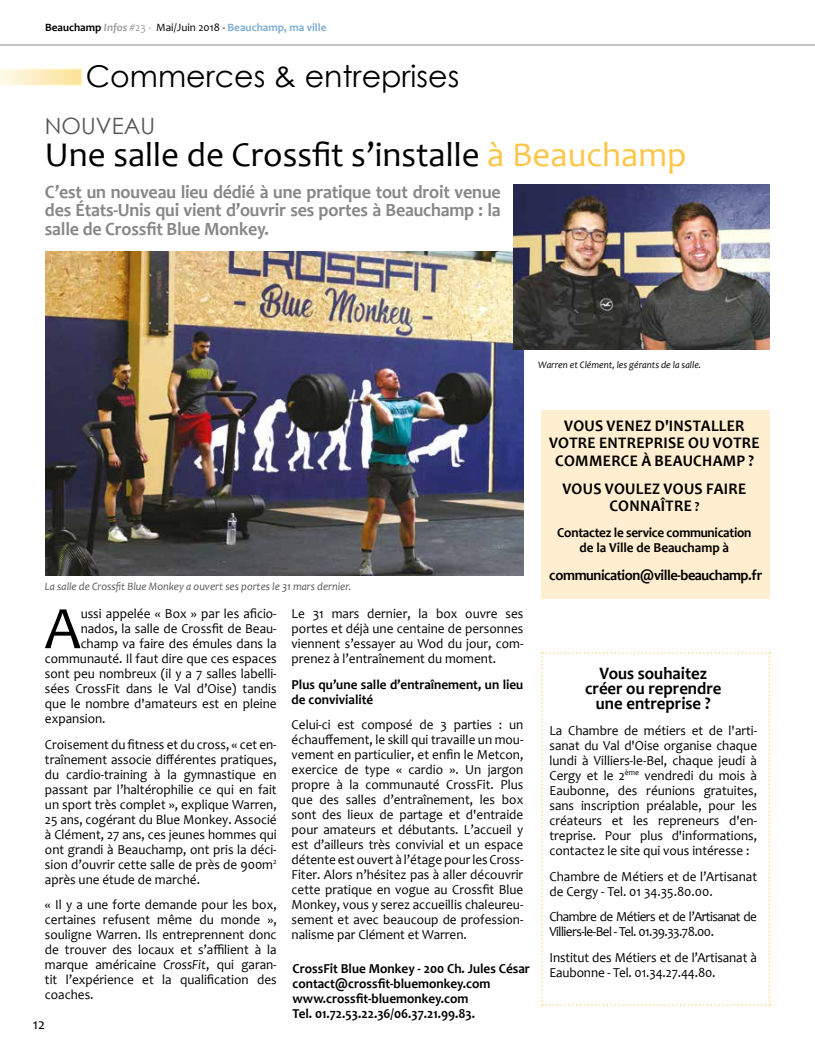
<style>
.page{position:relative;width:815px;height:1063px;background:#fff}
.page>*{position:absolute;margin:0;border:0;box-sizing:border-box;transform-origin:0 0}
.t1{font:61px "Candara";color:#000;scale:.96 1}
.t2{font:35px "Candara";color:#000}
.t3{font:30px "Century Gothic";color:#000}
.t4{font:22.5px "Century Gothic";color:#575756}
.t5{font:700 18.75px/18.8px "Candara";letter-spacing:-.01em;color:#878787;text-align:justify;scale:.96 1}
.t6{font:700 17.5px/15px "Candara";color:#000;text-align:center;scale:.96 1}
.t7{font:700 16.25px/17.5px "Candara";letter-spacing:.02em;color:#000;text-align:center;scale:.96 1}
.t8{font:700 15px "Candara";letter-spacing:-.03em;color:#000;scale:.96 1}
.t9{font:15px "Candara";color:#000}
.t10{font:13.75px/15px "Candara";color:#000;text-align:justify;scale:.96 1}
.t11{font:700 13.75px/15px "Candara";color:#000;scale:.96 1}
.t12{font:13.75px/15px "Candara";letter-spacing:-.04em;color:#000;scale:.96 1}
.t13{font:700 13.75px/15px "Candara";letter-spacing:-.02em;color:#000;text-align:center;scale:.96 1}
.t14{font:italic 11.25px "Candara";color:#575756;scale:.96 1}
.t15{font:700 11.25px "Candara";color:#7cadd3}
.t16{font:italic 10px "Candara";color:#000;scale:.96 1}
.s1{color:#000}
.s2{font-style:italic;color:#9d9d9c}
.s3{font-weight:400;color:#9d9d9c}
.s4{font-weight:400;color:#000}
.s5{color:#fdc649}
.s6{font-style:italic}
.s7{font-size:13.75px}
</style>
<div class="page">
<hr style="left:0;top:44px;width:815px;height:2px;background:#9d9d9c">
<svg style="left:0;top:68px;width:82px;height:18px"></svg>
<img style="left:45px;top:251px;width:478px;height:325px">
<img style="left:514px;top:184px;width:256px;height:165px">
<div style="left:541px;top:411px;width:229px;height:188px;background:#ffeecf"></div>
<svg style="left:541px;top:652px;width:229px;height:354px"></svg>
<p class="t15" style="left:45px;top:20px;width:283px"><span class="s1">Beauchamp</span> <span class="s2">Infos</span> <span class="s3">#23 -</span> <span class="s4">Mai/Juin 2018 -</span> Beauchamp, ma ville</p>
<h3 class="t3" style="left:86px;top:55px;width:375px">Commerces &amp; entreprises</h3>
<h3 class="t4" style="left:45px;top:110px;width:112px">NOUVEAU</h3>
<h2 class="t2" style="left:45px;top:134px;width:643px">Une salle de Crossfit s’installe <span class="s5">à Beauchamp</span></h2>
<h3 class="t5" style="left:45px;top:182px;width:476px">C’est un nouveau lieu dédié à une pratique tout droit venue des États-Unis qui vient d’ouvrir ses portes à Beauchamp : la salle de Crossfit Blue Monkey.</h3>
<p class="t16" style="left:538px;top:359px;width:171px">Warren et Clément, les gérants de la salle.</p>
<p class="t14" style="left:45px;top:579px;width:321px">La salle de Crossfit Blue Monkey a ouvert ses portes le 31 mars dernier.</p>
<h1 class="t1" style="left:45px;top:592px;width:39px">A</h1>
<p class="t10" style="left:81px;top:606px;width:206px">ussi appelée « Box » par les aficio-</p>
<p class="t10" style="left:81px;top:621px;width:206px">nados, la salle de Crossfit de Beau-</p>
<p class="t10" style="left:81px;top:636px;width:206px">champ va faire des émules dans la</p>
<p class="t10" style="left:45px;top:651px;width:243px">communauté. Il faut dire que ces espaces</p>
<p class="t10" style="left:45px;top:666px;width:243px">sont peu nombreux (il y a 7 salles labelli-</p>
<p class="t10" style="left:45px;top:681px;width:243px">sées CrossFit dans le Val d’Oise) tandis</p>
<p class="t10" style="left:45px;top:696px;width:243px">que le nombre d'amateurs est en pleine</p>
<p class="t10" style="left:45px;top:711px;width:65px">expansion.</p>
<p class="t10" style="left:45px;top:737px;width:243px">Croisement du fitness et du cross, « cet en&shy;traînement associe différentes pratiques, du cardio-training à la gymnastique en passant par l’haltérophilie ce qui en fait un sport très complet », explique Warren, 25 ans, cogérant du Blue Monkey. Associé à Clément, 27 ans, ces jeunes hommes qui ont grandi à Beauchamp, ont pris la déci&shy;sion d’ouvrir cette salle de près de 900m<sup>2 </sup>après une étude de marché.</p>
<p class="t10" style="left:45px;top:898px;width:243px">« Il y a une forte demande pour les box, certaines refusent même du monde », souligne Warren. Ils entreprennent donc de trouver des locaux et s’affilient à la marque américaine <span class="s6">CrossFit</span>, qui garan&shy;tit l’expérience et la qualification des coaches.</p>
<p class="t9" style="left:33px;top:1015px;width:14px">12</p>
<p class="t10" style="left:292px;top:606px;width:243px">Le 31 mars dernier, la box ouvre ses portes et déjà une centaine de personnes viennent s’essayer au Wod du jour, com&shy;prenez à l’entraînement du moment.</p>
<p class="t11" style="left:292px;top:677px;width:243px">Plus qu’une salle d’entraînement, un lieu de convivialité</p>
<p class="t10" style="left:292px;top:718px;width:243px">Celui-ci est composé de 3 parties : un échauffement, le skill qui travaille un mou&shy;vement en particulier, et enfin le Metcon, exercice de type « cardio ». Un jargon propre à la communauté CrossFit. Plus que des salles d’entraînement, les box sont des lieux de partage et d'entraide pour amateurs et débutants. L’accueil y est d’ailleurs très convivial et un espace détente est ouvert à l’étage pour les Cross-Fiter. Alors n’hésitez pas à aller découvrir cette pratique en vogue au Crossfit Blue Monkey, vous y serez accueillis chaleureu&shy;sement et avec beaucoup de profession&shy;nalisme par Clément et Warren.</p>
<p class="t11" style="left:293px;top:961px;width:249px">CrossFit Blue Monkey - 200 Ch. Jules César contact@crossfit-bluemonkey.com www.crossfit-bluemonkey.com<br>Tel. 01.72.53.22.36/06.37.21.99.83.</p>
<p class="t7" style="left:549px;top:417px;width:221px">VOUS VENEZ D'INSTALLER<br>VOTRE ENTREPRISE OU VOTRE<br>COMMERCE À BEAUCHAMP ?</p>
<p class="t7" style="left:562px;top:480px;width:193px">VOUS VOULEZ VOUS FAIRE<br>CONNAÎTRE <span class="s7">?</span></p>
<p class="t13" style="left:557px;top:525px;width:204px">Contactez le service communication de la Ville de Beauchamp à</p>
<p class="t8" style="left:549px;top:566px;width:223px">communication@ville-beauchamp.fr</p>
<p class="t6" style="left:585px;top:666px;width:144px">Vous souhaitez créer ou reprendre une entreprise ?</p>
<p class="t10" style="left:549px;top:723px;width:218px">La Chambre de métiers et de l'arti&shy;sanat du Val d'Oise organise chaque lundi à Villiers-le-Bel, chaque jeudi à Cergy et le 2<sup>ème</sup> vendredi du mois à Eaubonne, des réunions gratuites, sans inscription préalable, pour les créateurs et les repreneurs d'en&shy;treprise. Pour plus d'informations, contactez le site qui vous intéresse :</p>
<p class="t10" style="left:549px;top:869px;width:218px">Chambre de Métiers et de l’Artisanat de Cergy - Tel. 01 34.35.80.00.</p>
<p class="t12" style="left:549px;top:909px;width:218px">Chambre de Métiers et de l’Artisanat de<br>Villiers-le-Bel - Tel. 01.39.33.78.00.</p>
<p class="t10" style="left:549px;top:950px;width:218px">Institut des Métiers et de l’Artisanat à<br>Eaubonne - Tel. 01.34.27.44.80.</p>
</div>
